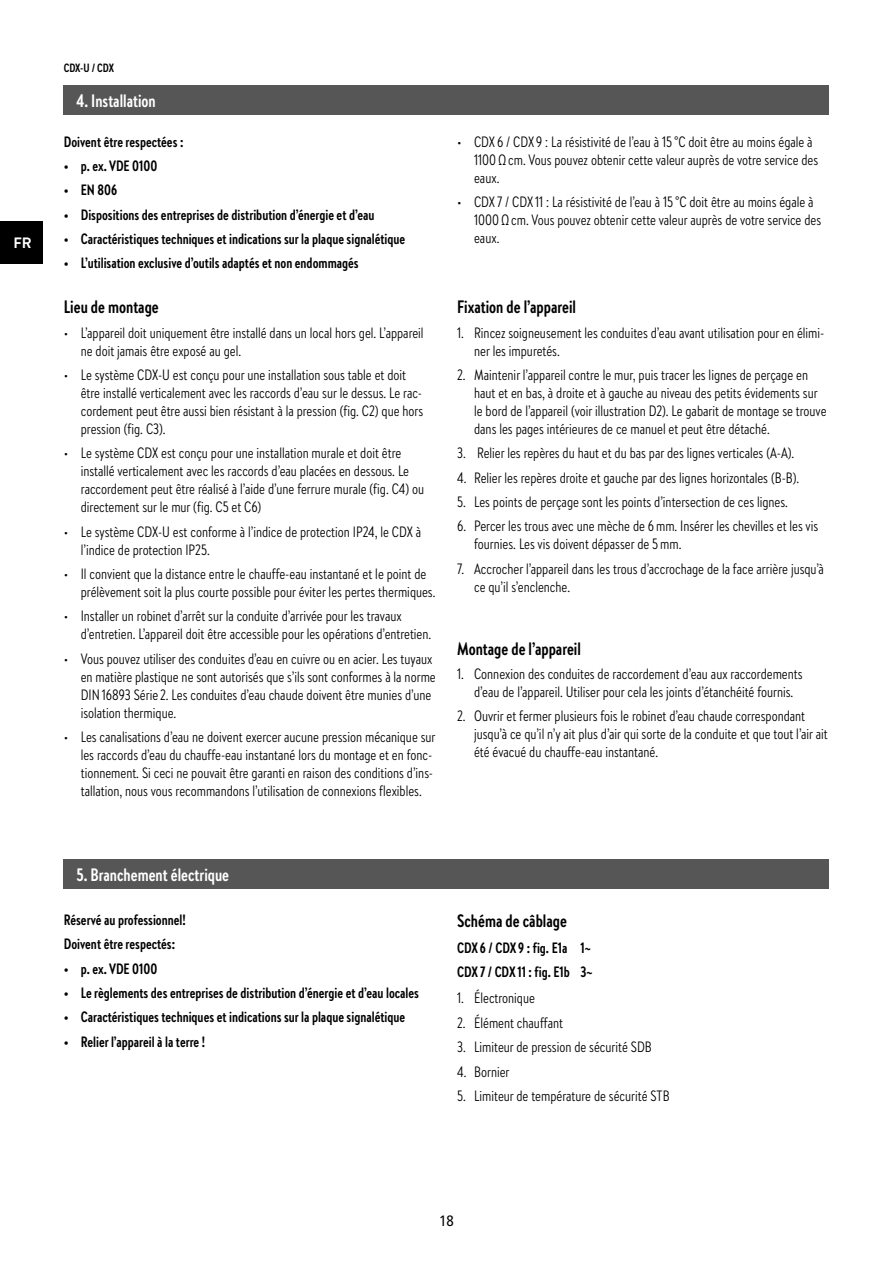
<style>
.page{position:relative;width:893px;height:1263px;background:#fff}
.page>*{position:absolute;margin:0;border:0;box-sizing:border-box;transform-origin:0 0}
.t1{font:700 18px "Brandon Text Cond";color:#000}
.t2{font:700 18px "Brandon Text Cond";color:#fff}
.t3{font:15px/18px "Brandon Text Cond";color:#000}
.t4{font:700 15px/24.3px "Brandon Text Cond";color:#000}
.t5{font:700 15px "Brandon Text";color:#fff}
.t6{font:condensed 15px "Frutiger Neue LTW1 G";color:#000}
.t7{font:700 12px "Brandon Text Cond";letter-spacing:-.005em;color:#000}
</style>
<div class="page">
<div style="left:0;top:221px;width:43px;height:43px;background:#000"></div>
<div style="left:64px;top:85px;width:765px;height:30px;background:#565656"></div>
<div style="left:64px;top:859px;width:765px;height:30px;background:#565656"></div>
<p class="t5" style="left:13px;top:232px;width:20px">FR</p>
<p class="t7" style="left:64px;top:60px;width:52px">CDX-U / CDX</p>
<p class="t2" style="left:77px;top:89px;width:81px">4. Installation</p>
<p class="t4" style="left:64px;top:129px;width:121px">Doivent être respectées :</p>
<p class="t4" style="left:64px;top:153px;width:95px">• p. ex. VDE 0100</p>
<p class="t4" style="left:64px;top:177px;width:55px">• EN 806</p>
<p class="t4" style="left:64px;top:202px;width:312px">• Dispositions des entreprises de distribution d’énergie et d’eau</p>
<p class="t4" style="left:64px;top:226px;width:343px">• Caractéristiques techniques et indications sur la plaque signalétique</p>
<p class="t4" style="left:64px;top:251px;width:296px">• L’utilisation exclusive d’outils adaptés et non endommagés</p>
<p class="t1" style="left:64px;top:295px;width:96px">Lieu de montage</p>
<p class="t3" style="left:81px;top:323px;width:344px;text-indent:-17px">• L’appareil doit uniquement être installé dans un local hors gel. L’appareil ne doit jamais être exposé au gel.</p>
<p class="t3" style="left:81px;top:365px;width:344px;text-indent:-17px">• Le système CDX-U est conçu pour une installation sous table et doit être installé verticalement avec les raccords d’eau sur le dessus. Le rac&shy;cordement peut être aussi bien résistant à la pression (fig. C2) que hors pression (fig. C3).</p>
<p class="t3" style="left:81px;top:444px;width:345px;text-indent:-17px">• Le système CDX est conçu pour une installation murale et doit être installé verticalement avec les raccords d’eau placées en dessous. Le raccordement peut être réalisé à l’aide d’une ferrure murale (fig. C4) ou directement sur le mur (fig. C5 et C6)</p>
<p class="t3" style="left:81px;top:522px;width:342px;text-indent:-17px">• Le système CDX-U est conforme à l’indice de protection IP24, le CDX à l’indice de protection IP25.</p>
<p class="t3" style="left:81px;top:564px;width:356px;text-indent:-17px">• Il convient que la distance entre le chauffe-eau instantané et le point de prélèvement soit la plus courte possible pour éviter les pertes thermiques.</p>
<p class="t3" style="left:81px;top:607px;width:352px;text-indent:-17px">• Installer un robinet d’arrêt sur la conduite d’arrivée pour les travaux d’entretien. L’appareil doit être accessible pour les opérations d’entretien.</p>
<p class="t3" style="left:81px;top:649px;width:356px;text-indent:-17px">• Vous pouvez utiliser des conduites d’eau en cuivre ou en acier. Les tuyaux en matière plastique ne sont autorisés que s’ils sont conformes à la norme DIN16893 Série2. Les conduites d’eau chaude doivent être munies d’une isolation thermique.</p>
<p class="t3" style="left:81px;top:727px;width:356px;text-indent:-17px">• Les canalisations d’eau ne doivent exercer aucune pression mécanique sur les raccords d’eau du chauffe-eau instantané lors du montage et en fonc&shy;tionnement. Si ceci ne pouvait être garanti en raison des conditions d’ins&shy;tallation, nous vous recommandons l’utilisation de connexions flexibles.</p>
<p class="t3" style="left:474px;top:132px;width:346px;text-indent:-17px">• CDX 6 / CDX 9 : La résistivité de l’eau à 15 °C doit être au moins égale à<br>1100Ωcm. Vous pouvez obtenir cette valeur auprès de votre service des eaux.</p>
<p class="t3" style="left:474px;top:192px;width:349px;text-indent:-17px">• CDX 7 / CDX 11 : La résistivité de l’eau à 15 °C doit être au moins égale à<br>1000Ωcm. Vous pouvez obtenir cette valeur auprès de votre service des eaux.</p>
<p class="t1" style="left:457px;top:295px;width:120px">Fixation de l’appareil</p>
<p class="t3" style="left:474px;top:323px;width:352px;text-indent:-17px">1. Rincez soigneusement les conduites d’eau avant utilisation pour en élimi&shy;ner les impuretés.</p>
<p class="t3" style="left:474px;top:365px;width:354px;text-indent:-17px">2. Maintenir l’appareil contre le mur, puis tracer les lignes de perçage en haut et en bas, à droite et à gauche au niveau des petits évidements sur le bord de l’appareil (voir illustration D2). Le gabarit de montage se trouve dans les pages intérieures de ce manuel et peut être détaché.</p>
<p class="t3" style="left:457px;top:444px;width:339px">3. Relier les repères du haut et du bas par des lignes verticales (A-A).</p>
<p class="t3" style="left:457px;top:468px;width:344px">4. Relier les repères droite et gauche par des lignes horizontales (B-B).</p>
<p class="t3" style="left:457px;top:492px;width:332px">5. Les points de perçage sont les points d’intersection de ces lignes.</p>
<p class="t3" style="left:474px;top:517px;width:346px;text-indent:-17px">6. Percer les trous avec une mèche de 6mm. Insérer les chevilles et les vis fournies. Les vis doivent dépasser de 5mm.</p>
<p class="t3" style="left:474px;top:559px;width:351px;text-indent:-17px">7. Accrocher l’appareil dans les trous d’accrochage de la face arrière jusqu’à ce qu’il s’enclenche.</p>
<p class="t1" style="left:457px;top:636px;width:125px">Montage de l’appareil</p>
<p class="t3" style="left:457px;top:664px;width:347px;text-align:center">1. Connexion des conduites de raccordement d’eau aux raccordements d’eau de l’appareil. Utiliser pour cela les joints d’étanchéité fournis.</p>
<p class="t3" style="left:474px;top:707px;width:355px;text-indent:-17px">2. Ouvrir et fermer plusieurs fois le robinet d’eau chaude correspondant jusqu’à ce qu’il n’y ait plus d’air qui sorte de la conduite et que tout l’air ait été évacué du chauffe-eau instantané.</p>
<p class="t2" style="left:77px;top:862px;width:154px">5. Branchement électrique</p>
<p class="t4" style="left:64px;top:907px;width:123px">Réservé au professionnel!<br>Doivent être respectés:</p>
<p class="t4" style="left:64px;top:956px;width:95px">• p. ex. VDE 0100</p>
<p class="t4" style="left:64px;top:980px;width:357px">• Le règlements des entreprises de distribution d’énergie et d’eau locales</p>
<p class="t4" style="left:64px;top:1004px;width:343px">• Caractéristiques techniques et indications sur la plaque signalétique</p>
<p class="t4" style="left:64px;top:1029px;width:143px">• Relier l’appareil à la terre !</p>
<p class="t1" style="left:457px;top:908px;width:111px">Schéma de câblage</p>
<p class="t4" style="left:457px;top:935px;width:137px">CDX 6 / CDX 9 : fig. E1a 1~<br>CDX 7 / CDX 11 : fig. E1b 3~</p>
<p class="t3" style="left:457px;top:989px;width:79px">1. Électronique</p>
<p class="t3" style="left:457px;top:1013px;width:107px">2. Élément chauffant</p>
<p class="t3" style="left:457px;top:1037px;width:196px">3. Limiteur de pression de sécurité SDB</p>
<p class="t3" style="left:457px;top:1062px;width:54px">4. Bornier</p>
<p class="t3" style="left:457px;top:1086px;width:214px">5. Limiteur de température de sécurité STB</p>
<p class="t6" style="left:439px;top:1212px;width:16px">18</p>
</div>
